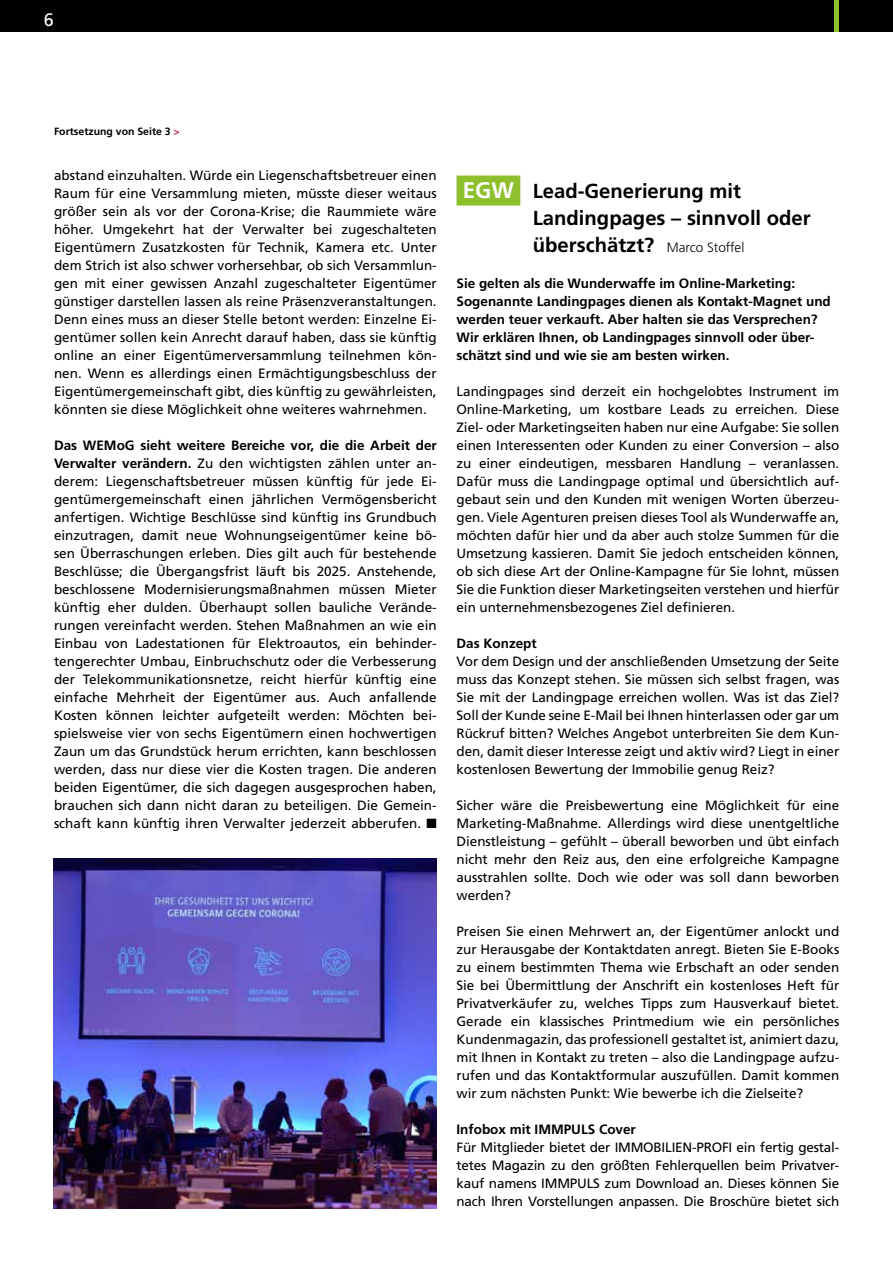
<style>
.page{position:relative;width:893px;height:1263px;background:#fff}
.page>*{position:absolute;margin:0;border:0;box-sizing:border-box;transform-origin:0 0}
.t1{font:700 20.25px/27px "Frutiger LT Pro";color:#000}
.t2{font:18px "Frutiger LT Pro";color:#fff}
.t3{font:13.5px/18px "Frutiger LT Pro";letter-spacing:-.005em;color:#000;text-align:justify}
.t4{font:700 13.5px/18px "Frutiger LT Pro";color:#000}
.t5{font:700 10.5px "Frutiger LT Pro";color:#000}
.s1{color:#b71e3f}
.s2{font-weight:700}
.s3{font-size:22.5px;color:#fff}
.s4{font-weight:300;font-size:13.5px}
</style>
<div class="page">
<div style="left:0;top:0;width:893px;height:31px;background:#000"></div>
<hr style="left:834px;top:0;width:4px;height:31px;background:#8ebf2d">
<div style="left:457px;top:176px;width:63px;height:30px;background:#8ebf2d"></div>
<img style="left:54px;top:858px;width:383px;height:351px">
<h2 class="t2" style="left:44px;top:9px;width:12px">6</h2>
<p class="t5" style="left:54px;top:126px;width:127px">Fortsetzung von Seite 3 <span class="s1">&gt;</span></p>
<p class="t3" style="left:54px;top:166px;width:384px">abstand einzuhalten. Würde ein Liegenschaftsbetreuer einen Raum für eine Versammlung mieten, müsste dieser weitaus größer sein als vor der Corona-Krise; die Raummiete wäre höher. Umgekehrt hat der Verwalter bei zugeschalteten Eigentümern Zusatzkosten für Technik, Kamera etc. Unter dem Strich ist also schwer vorhersehbar, ob sich Versammlun&shy;gen mit einer gewissen Anzahl zugeschalteter Eigentümer günstiger darstellen lassen als reine Präsenzveranstaltungen.<br>Denn eines muss an dieser Stelle betont werden: Einzelne Ei&shy;gentümer sollen kein Anrecht darauf haben, dass sie künftig online an einer Eigentümerversammlung teilnehmen kön&shy;nen. Wenn es allerdings einen Ermächtigungsbeschluss der Eigentümergemeinschaft gibt, dies künftig zu gewährleisten, könnten sie diese Möglichkeit ohne weiteres wahrnehmen.</p>
<p class="t3" style="left:54px;top:436px;width:384px"><span class="s2">Das WEMoG sieht weitere Bereiche vor, die die Arbeit der Verwalter verändern.</span> Zu den wichtigsten zählen unter an&shy;derem: Liegenschaftsbetreuer müssen künftig für jede Ei&shy;gentümergemeinschaft einen jährlichen Vermögensbericht anfertigen. Wichtige Beschlüsse sind künftig ins Grundbuch einzutragen, damit neue Wohnungseigentümer keine bö&shy;sen Überraschungen erleben. Dies gilt auch für bestehende Beschlüsse; die Übergangsfrist läuft bis 2025. Anstehende, beschlossene Modernisierungsmaßnahmen müssen Mieter künftig eher dulden. Überhaupt sollen bauliche Verände&shy;rungen vereinfacht werden. Stehen Maßnahmen an wie ein Einbau von Ladestationen für Elektroautos, ein behinder&shy;tengerechter Umbau, Einbruchschutz oder die Verbesserung der Telekommunikationsnetze, reicht hierfür künftig eine einfache Mehrheit der Eigentümer aus. Auch anfallende Kosten können leichter aufgeteilt werden: Möchten bei&shy;spielsweise vier von sechs Eigentümern einen hochwertigen Zaun um das Grundstück herum errichten, kann beschlossen werden, dass nur diese vier die Kosten tragen. Die anderen beiden Eigentümer, die sich dagegen ausgesprochen haben, brauchen sich dann nicht daran zu beteiligen. Die Gemein&shy;schaft kann künftig ihren Verwalter jederzeit abberufen. ■</p>
<h1 class="t1" style="left:533px;top:178px;width:279px;text-indent:-70px"><span class="s3">EGW</span> Lead-Generierung mit<br>Landingpages – sinnvoll oder überschätzt? <span class="s4">Marco Stoffel</span></h1>
<p class="t4" style="left:457px;top:274px;width:376px">Sie gelten als die Wunderwaffe im Online-Marketing:<br>Sogenannte Landingpages dienen als Kontakt-Magnet und werden teuer verkauft. Aber halten sie das Versprechen?<br>Wir erklären Ihnen, ob Landingpages sinnvoll oder über&shy;schätzt sind und wie sie am besten wirken.</p>
<p class="t3" style="left:457px;top:382px;width:384px">Landingpages sind derzeit ein hochgelobtes Instrument im Online-Marketing, um kostbare Leads zu erreichen. Diese Ziel- oder Marketingseiten haben nur eine Aufgabe: Sie sollen einen Interessenten oder Kunden zu einer Conversion – also zu einer eindeutigen, messbaren Handlung – veranlassen.<br>Dafür muss die Landingpage optimal und übersichtlich auf&shy;gebaut sein und den Kunden mit wenigen Worten überzeu&shy;gen. Viele Agenturen preisen dieses Tool als Wunderwaffe an, möchten dafür hier und da aber auch stolze Summen für die Umsetzung kassieren. Damit Sie jedoch entscheiden können, ob sich diese Art der Online-Kampagne für Sie lohnt, müssen Sie die Funktion dieser Marketingseiten verstehen und hierfür ein unternehmensbezogenes Ziel definieren.</p>
<p class="t4" style="left:457px;top:634px;width:82px">Das Konzept</p>
<p class="t3" style="left:457px;top:652px;width:384px">Vor dem Design und der anschließenden Umsetzung der Seite muss das Konzept stehen. Sie müssen sich selbst fragen, was Sie mit der Landingpage erreichen wollen. Was ist das Ziel?<br>Soll der Kunde seine E-Mail bei Ihnen hinterlassen oder gar um Rückruf bitten? Welches Angebot unterbreiten Sie dem Kun&shy;den, damit dieser Interesse zeigt und aktiv wird? Liegt in einer kostenlosen Bewertung der Immobilie genug Reiz?</p>
<p class="t3" style="left:457px;top:796px;width:384px">Sicher wäre die Preisbewertung eine Möglichkeit für eine Marketing-Maßnahme. Allerdings wird diese unentgeltliche Dienstleistung – gefühlt – überall beworben und übt einfach nicht mehr den Reiz aus, den eine erfolgreiche Kampagne ausstrahlen sollte. Doch wie oder was soll dann beworben werden?</p>
<p class="t3" style="left:457px;top:922px;width:384px">Preisen Sie einen Mehrwert an, der Eigentümer anlockt und zur Herausgabe der Kontaktdaten anregt. Bieten Sie E-Books zu einem bestimmten Thema wie Erbschaft an oder senden Sie bei Übermittlung der Anschrift ein kostenloses Heft für Privatverkäufer zu, welches Tipps zum Hausverkauf bietet.<br>Gerade ein klassisches Printmedium wie ein persönliches Kundenmagazin, das professionell gestaltet ist, animiert dazu, mit Ihnen in Kontakt zu treten – also die Landingpage aufzu&shy;rufen und das Kontaktformular auszufüllen. Damit kommen wir zum nächsten Punkt: Wie bewerbe ich die Zielseite?</p>
<p class="t4" style="left:457px;top:1120px;width:181px">Infobox mit IMMPULS Cover</p>
<p class="t3" style="left:457px;top:1138px;width:384px">Für Mitglieder bietet der IMMOBILIEN-PROFI ein fertig gestal&shy;tetes Magazin zu den größten Fehlerquellen beim Privatver&shy;kauf namens IMMPULS zum Download an. Dieses können Sie nach Ihren Vorstellungen anpassen. Die Broschüre bietet sich</p>
</div>
